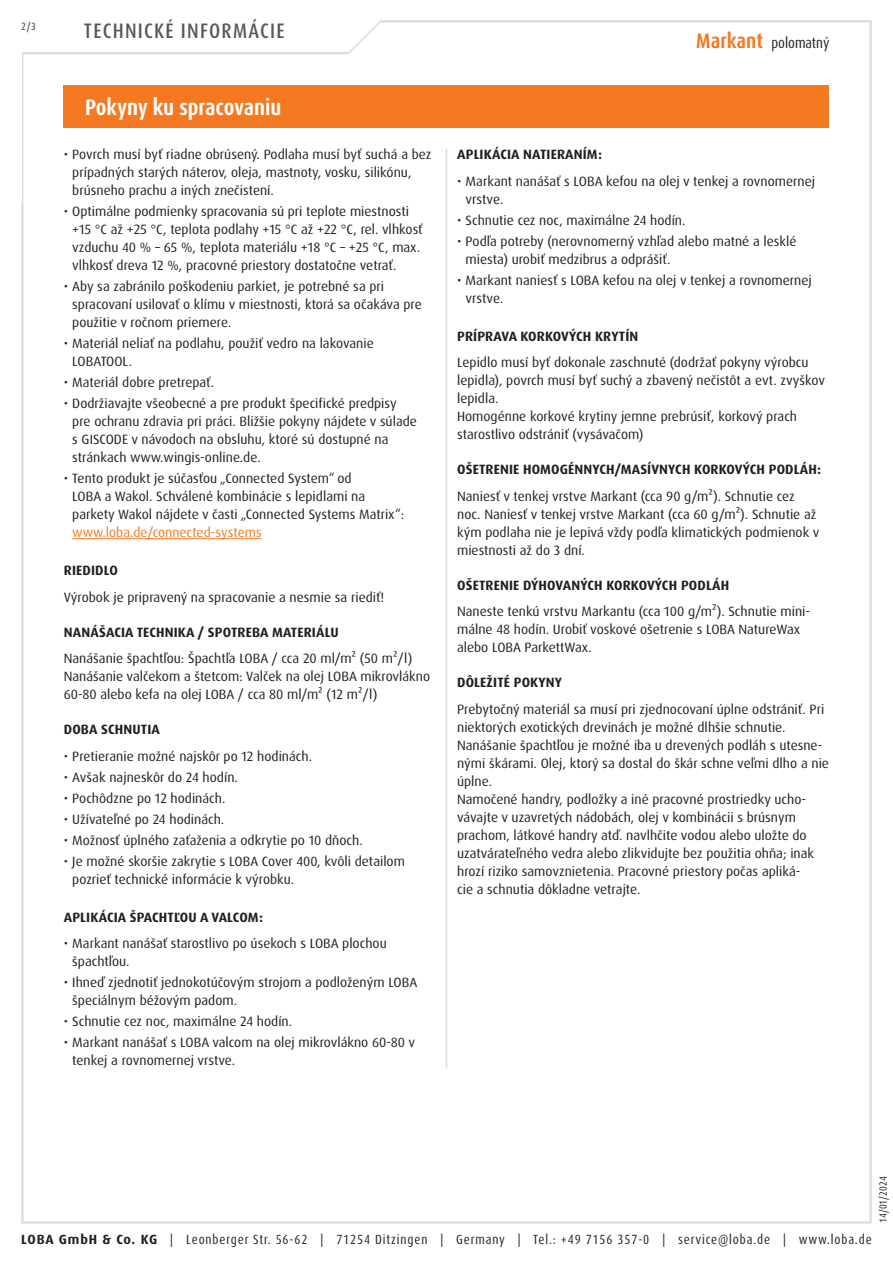
<style>
.page{position:relative;width:893px;height:1263px;background:#fff}
.page>*{position:absolute;margin:0;border:0;box-sizing:border-box;transform-origin:0 0}
.Abschnitt{font:700 condensed 22.5px "Dax Pro";color:#fff}
.t1{font:500 condensed 21px "Dax Pro";letter-spacing:.06em;color:#57585a}
.t2{font:condensed 15px "Dax Pro";color:#231f20}
.Text{font:13.5px/18px "Dax Pro";color:#231f20}
.t3{font:700 13.5px "Dax Pro";letter-spacing:.01em;color:#231f20}
.t4{font:condensed 13.35px "Dax Pro";letter-spacing:.065em;color:#231f20}
.t5{font:condensed 10.5px "Dax Pro";color:#231f20}
.t6{font:500 condensed 10.5px "Dax Pro";color:#57585a}
.s1{color:#f47921}
.s2{font-weight:700;font-size:21px;color:#f47921}
.s3{font-weight:700;font-stretch:normal}
</style>
<div class="page">
<svg style="left:22px;top:20px;width:410px;height:35px"></svg>
<div style="left:64px;top:85px;width:765px;height:43px;background:#f47921"></div>
<hr style="left:72px;top:538px;width:190px;height:1px;background:#f47921">
<hr style="left:446px;top:149px;width:1px;height:919px;background:#dcdddf">
<p class="t6" style="left:21px;top:19px;width:16px">2/3</p>
<h2 class="t1" style="left:84px;top:17px;width:202px">TECHNICKÉ INFORMÁCIE</h2>
<p class="Abschnitt" style="left:85px;top:93px;width:198px">Pokyny ku spracovaniu</p>
<p class="Text" style="left:72px;top:146px;width:361px;text-indent:-9px">• Povrch musí byť riadne obrúsený. Podlaha musí byť suchá a bez prípadných starých náterov, oleja, mastnoty, vosku, silikónu, brúsneho prachu a iných znečistení.</p>
<p class="Text" style="left:72px;top:203px;width:352px;text-indent:-9px">• Optimálne podmienky spracovania sú pri teplote miestnosti +15 °C až +25 °C, teplota podlahy +15 °C až +22 °C, rel. vlhkosť vzduchu 40 % – 65 %, teplota materiálu +18 °C – +25 °C, max. vlhkosť dreva 12 %, pracovné priestory dostatočne vetrať.</p>
<p class="Text" style="left:72px;top:278px;width:351px;text-indent:-9px">• Aby sa zabránilo poškodeniu parkiet, je potrebné sa pri spracovaní usilovať o klímu v miestnosti, ktorá sa očakáva pre použitie v ročnom priemere.</p>
<p class="Text" style="left:72px;top:335px;width:303px;text-indent:-9px">• Materiál neliať na podlahu, použiť vedro na lakovanie<br>LOBATOOL.</p>
<p class="Text" style="left:64px;top:374px;width:152px">• Materiál dobre pretrepať.</p>
<p class="Text" style="left:72px;top:395px;width:346px;text-indent:-9px">• Dodržiavajte všeobecné a pre produkt špecifické predpisy pre ochranu zdravia pri práci. Bližšie pokyny nájdete v súlade s GISCODE v návodoch na obsluhu, ktoré sú dostupné na stránkach www.wingis-online.de.</p>
<p class="Text" style="left:72px;top:470px;width:334px;text-indent:-9px">• Tento produkt je súčasťou „Connected System“ od<br>LOBA a Wakol. Schválené kombinácie s lepidlami na parkety Wakol nájdete v časti „Connected Systems Matrix“: <span class="s1">www.loba.de/connected-systems</span></p>
<p class="t3" style="left:64px;top:562px;width:55px">RIEDIDLO</p>
<p class="Text" style="left:64px;top:588px;width:322px">Výrobok je pripravený na spracovanie a nesmie sa riediť!</p>
<p class="t3" style="left:64px;top:623px;width:276px">NANÁŠACIA TECHNIKA / SPOTREBA MATERIÁLU</p>
<p class="Text" style="left:64px;top:650px;width:350px">Nanášanie špachtľou: Špachtľa LOBA / cca 20 ml/m² (50 m²/l)</p>
<p class="Text" style="left:64px;top:668px;width:368px">Nanášanie valčekom a štetcom: Valček na olej LOBA mikrovlákno<br>60-80 alebo kefa na olej LOBA / cca 80 ml/m² (12 m²/l)</p>
<p class="t3" style="left:64px;top:721px;width:98px">DOBA SCHNUTIA</p>
<p class="Text" style="left:64px;top:747px;width:250px">• Pretieranie možné najskôr po 12 hodinách.</p>
<p class="Text" style="left:64px;top:768px;width:176px">• Avšak najneskôr do 24 hodín.</p>
<p class="Text" style="left:64px;top:789px;width:163px">• Pochôdzne po 12 hodinách.</p>
<p class="Text" style="left:64px;top:810px;width:162px">• Užívateľné po 24 hodinách.</p>
<p class="Text" style="left:64px;top:831px;width:300px">• Možnosť úplného zaťaženia a odkrytie po 10 dňoch.</p>
<p class="Text" style="left:72px;top:852px;width:334px;text-indent:-9px">• Je možné skoršie zakrytie s LOBA Cover 400, kvôli detailom pozrieť technické informácie k výrobku.</p>
<p class="t3" style="left:64px;top:908px;width:201px">APLIKÁCIA ŠPACHTĽOU A VALCOM:</p>
<p class="Text" style="left:72px;top:935px;width:316px;text-indent:-9px">• Markant nanášať starostlivo po úsekoch s LOBA plochou špachtľou.</p>
<p class="Text" style="left:72px;top:974px;width:347px;text-indent:-9px">• Ihneď zjednotiť jednokotúčovým strojom a podloženým LOBA špeciálnym béžovým padom.</p>
<p class="Text" style="left:64px;top:1012px;width:230px">• Schnutie cez noc, maximálne 24 hodín.</p>
<p class="Text" style="left:72px;top:1033px;width:344px;text-indent:-9px">• Markant nanášať s LOBA valcom na olej mikrovlákno 60-80 v tenkej a rovnomernej vrstve.</p>
<p class="t2" style="left:696px;top:34px;width:135px"><span class="s2">Markant</span> polomatný</p>
<p class="t3" style="left:457px;top:146px;width:146px">APLIKÁCIA NATIERANÍM:</p>
<p class="Text" style="left:466px;top:172px;width:351px;text-indent:-9px">• Markant nanášať s LOBA kefou na olej v tenkej a rovnomernej vrstve.</p>
<p class="Text" style="left:457px;top:211px;width:230px">• Schnutie cez noc, maximálne 24 hodín.</p>
<p class="Text" style="left:466px;top:232px;width:332px;text-indent:-9px">• Podľa potreby (nerovnomerný vzhľad alebo matné a lesklé miesta) urobiť medzibrus a odprášiť.</p>
<p class="Text" style="left:466px;top:271px;width:348px;text-indent:-9px">• Markant naniesť s LOBA kefou na olej v tenkej a rovnomernej vrstve.</p>
<p class="t3" style="left:457px;top:327px;width:183px">PRÍPRAVA KORKOVÝCH KRYTÍN</p>
<p class="Text" style="left:457px;top:354px;width:369px">Lepidlo musí byť dokonale zaschnuté (dodržať pokyny výrobcu lepidla), povrch musí byť suchý a zbavený nečistôt a evt. zvyškov lepidla.</p>
<p class="Text" style="left:457px;top:408px;width:342px">Homogénne korkové krytiny jemne prebrúsiť, korkový prach starostlivo odstrániť (vysávačom)</p>
<p class="t3" style="left:457px;top:461px;width:365px">OŠETRENIE HOMOGÉNNYCH/MASÍVNYCH KORKOVÝCH PODLÁH:</p>
<p class="Text" style="left:457px;top:487px;width:364px">Naniesť v tenkej vrstve Markant (cca 90 g/m²). Schnutie cez noc. Naniesť v tenkej vrstve Markant (cca 60 g/m²). Schnutie až kým podlaha nie je lepivá vždy podľa klimatických podmienok v miestnosti až do 3 dní.</p>
<p class="t3" style="left:457px;top:576px;width:274px">OŠETRENIE DÝHOVANÝCH KORKOVÝCH PODLÁH</p>
<p class="Text" style="left:457px;top:603px;width:354px">Naneste tenkú vrstvu Markantu (cca 100 g/m²). Schnutie mini&shy;málne 48 hodín. Urobiť voskové ošetrenie s LOBA NatureWax alebo LOBA ParkettWax.</p>
<p class="t3" style="left:457px;top:674px;width:106px">DÔLEŽITÉ POKYNY</p>
<p class="Text" style="left:457px;top:700px;width:369px">Prebytočný materiál sa musí pri zjednocovaní úplne odstrániť. Pri niektorých exotických drevinách je možné dlhšie schnutie.</p>
<p class="Text" style="left:457px;top:736px;width:373px">Nanášanie špachtľou je možné iba u drevených podláh s utesne&shy;nými škárami. Olej, ktorý sa dostal do škár schne veľmi dlho a nie úplne.</p>
<p class="Text" style="left:457px;top:790px;width:358px">Namočené handry, podložky a iné pracovné prostriedky ucho&shy;vávajte v uzavretých nádobách, olej v kombinácii s brúsnym prachom, látkové handry atď. navlhčite vodou alebo uložte do uzatvárateľného vedra alebo zlikvidujte bez použitia ohňa; inak hrozí riziko samovznietenia. Pracovné priestory počas apliká&shy;cie a schnutia dôkladne vetrajte.</p>
<p class="t5" style="left:876px;top:1222px;width:48px;rotate:-90deg">14/01/2024</p>
<p class="t4" style="left:21px;top:1230px;width:852px"><span class="s3">LOBA GmbH &amp; Co. KG</span> | Leonberger Str. 56-62 | 71254 Ditzingen | Germany | Tel.: +49 7156 357-0 | service@loba.de | www.loba.de</p>
</div>
